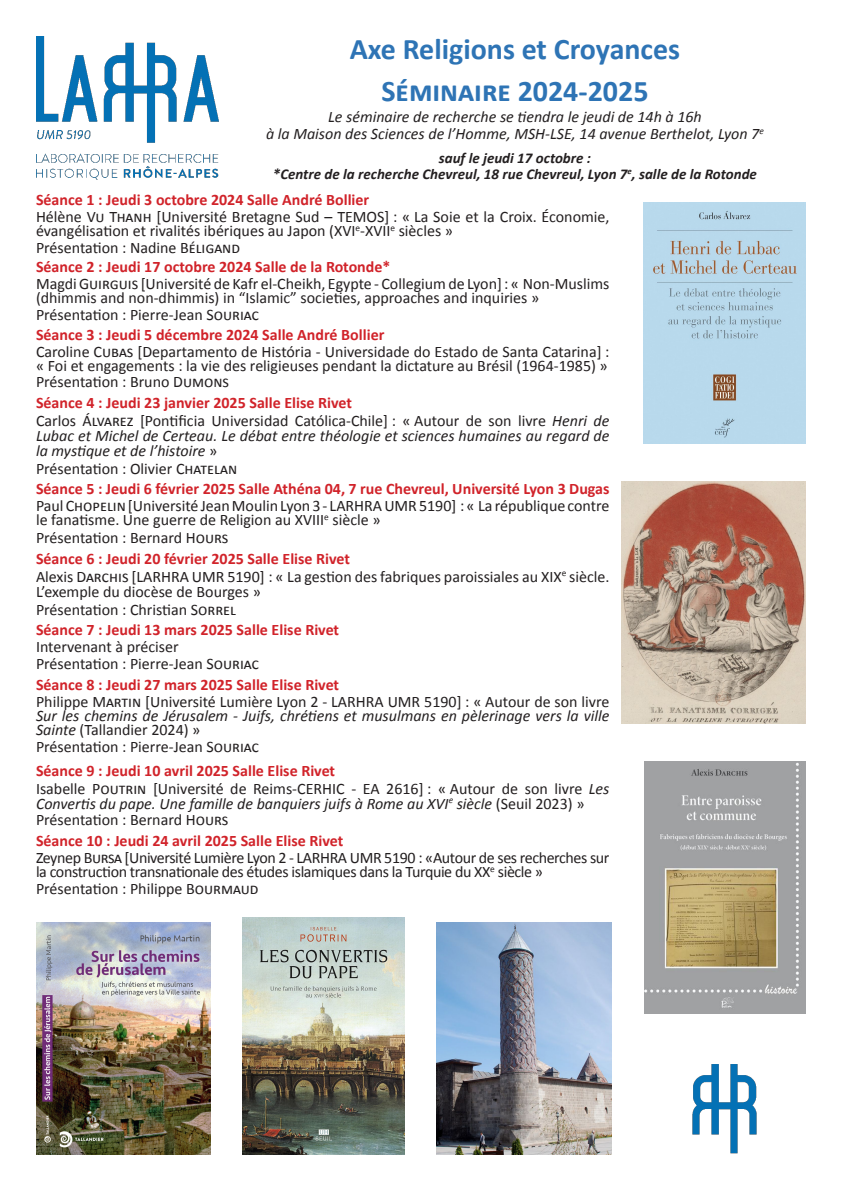
<style>
.page{position:relative;width:842px;height:1191px;background:#fff}
.page>*{position:absolute;margin:0;border:0;box-sizing:border-box;transform-origin:0 0}
.No_Spacing{font:700 30px "Calibri";color:#2e74b5}
.No_Spacing-2{font:16px/14px "Calibri";color:#231f20}
.No_Spacing-3{font:700 16px "Calibri";color:#d1232a}
.No_Spacing-4{font:italic 16px/15px "Calibri";color:#231f20;text-align:justify}
.No_Spacing-5{font:16px/14px "Calibri";letter-spacing:-.025em;color:#231f20}
.No_Spacing-6{font:italic 700 15px/16px "Calibri";color:#231f20;text-align:center}
.s1{font-style:normal}
.s2{font-style:italic}
</style>
<div class="page">
<img style="left:36px;top:36px;width:182px;height:144px">
<img style="left:643px;top:202px;width:162px;height:241px">
<img style="left:243px;top:917px;width:161px;height:238px">
<img style="left:36px;top:922px;width:174px;height:233px">
<img style="left:621px;top:481px;width:185px;height:243px">
<img style="left:644px;top:762px;width:162px;height:252px">
<img style="left:692px;top:1064px;width:65px;height:90px">
<img style="left:437px;top:922px;width:174px;height:233px">
<p class="No_Spacing" style="left:350px;top:29px;width:332px">Axe Religions et Croyances</p>
<p class="No_Spacing" style="left:381px;top:71px;width:269px">Séminaire 2024-2025</p>
<p class="No_Spacing-4" style="left:266px;top:107px;width:499px;line-height:17px;text-align:center">Le séminaire de recherche se tiendra le jeudi de 14h à 16h<br>à la Maison des Sciences de l’Homme, MSH-LSE, 14 avenue Berthelot, Lyon 7<sup>e</sup></p>
<p class="No_Spacing-6" style="left:273px;top:150px;width:486px">sauf le jeudi 17 octobre :<br>*Centre de la recherche Chevreul, 18 rue Chevreul, Lyon 7<sup>e</sup>, salle de la Rotonde</p>
<p class="No_Spacing-3" style="left:36px;top:189px;width:335px">Séance 1 : Jeudi 3 octobre 2024 Salle André Bollier</p>
<p class="No_Spacing-2" style="left:36px;top:210px;width:575px">Hélène Vu Thanh [Université Bretagne Sud – TEMOS] : « La Soie et la Croix. Économie, évangélisation et rivalités ibériques au Japon (XVI<sup>e</sup>-XVII<sup>e</sup> siècles »</p>
<p class="No_Spacing-2" style="left:36px;top:240px;width:206px">Présentation : Nadine Béligand</p>
<p class="No_Spacing-3" style="left:36px;top:257px;width:356px">Séance 2 : Jeudi 17 octobre 2024 Salle de la Rotonde*</p>
<p class="No_Spacing-2" style="left:36px;top:277px;width:575px">Magdi Guirguis [Université de Kafr el-Cheikh, Egypte - Collegium de Lyon] : « Non-Muslims (dhimmis and non-dhimmis) in “Islamic” societies, approaches and inquiries »</p>
<p class="No_Spacing-2" style="left:36px;top:308px;width:225px">Présentation : Pierre-Jean Souriac</p>
<p class="No_Spacing-3" style="left:36px;top:324px;width:350px">Séance 3 : Jeudi 5 décembre 2024 Salle André Bollier</p>
<p class="No_Spacing-2" style="left:36px;top:344px;width:575px">Caroline Cubas [Departamento de História - Universidade do Estado de Santa Catarina] : « Foi et engagements : la vie des religieuses pendant la dictature au Brésil (1964-1985) »</p>
<p class="No_Spacing-2" style="left:36px;top:375px;width:195px">Présentation : Bruno Dumons</p>
<p class="No_Spacing-3" style="left:36px;top:392px;width:317px">Séance 4 : Jeudi 23 janvier 2025 Salle Elise Rivet</p>
<p class="No_Spacing-4" style="left:36px;top:412px;width:575px"><span class="s1">Carlos Álvarez [Pontificia Universidad Católica-Chile] : « Autour de son livre</span> Henri de Lubac et Michel de Certeau. Le débat entre théologie et sciences humaines au regard de la mystique et de l’histoire <span class="s1">»</span></p>
<p class="No_Spacing-2" style="left:36px;top:461px;width:203px">Présentation : Olivier Chatelan</p>
<p class="No_Spacing-3" style="left:36px;top:479px;width:575px">Séance 5 : Jeudi 6 février 2025 Salle Athéna 04, 7 rue Chevreul, Université Lyon 3 Dugas</p>
<p class="No_Spacing-2" style="left:36px;top:499px;width:575px">Paul Chopelin [Université Jean Moulin Lyon 3 - LARHRA UMR 5190] : « La république contre le fanatisme. Une guerre de Religion au XVIII<sup>e</sup> siècle »</p>
<p class="No_Spacing-2" style="left:36px;top:531px;width:194px">Présentation : Bernard Hours</p>
<p class="No_Spacing-3" style="left:36px;top:548px;width:316px">Séance 6 : Jeudi 20 février 2025 Salle Elise Rivet</p>
<p class="No_Spacing-2" style="left:36px;top:569px;width:575px;line-height:15px">Alexis Darchis [LARHRA UMR 5190] : « La gestion des fabriques paroissiales au XIX<sup>e</sup> siècle.<br>L’exemple du diocèse de Bourges »</p>
<p class="No_Spacing-2" style="left:36px;top:602px;width:202px">Présentation : Christian Sorrel</p>
<p class="No_Spacing-3" style="left:36px;top:619px;width:305px">Séance 7 : Jeudi 13 mars 2025 Salle Elise Rivet</p>
<p class="No_Spacing-2" style="left:36px;top:640px;width:144px">Intervenant à préciser</p>
<p class="No_Spacing-2" style="left:36px;top:656px;width:225px">Présentation : Pierre-Jean Souriac</p>
<p class="No_Spacing-3" style="left:36px;top:674px;width:305px">Séance 8 : Jeudi 27 mars 2025 Salle Elise Rivet</p>
<p class="No_Spacing-2" style="left:36px;top:695px;width:575px;text-align:justify">Philippe Martin [Université Lumière Lyon 2 - LARHRA UMR 5190] : « Autour de son livre <span class="s2">Sur les chemins de Jérusalem - Juifs, chrétiens et musulmans en pèlerinage vers la ville Sainte</span> (Tallandier 2024) »</p>
<p class="No_Spacing-2" style="left:36px;top:740px;width:225px">Présentation : Pierre-Jean Souriac</p>
<p class="No_Spacing-3" style="left:36px;top:760px;width:301px">Séance 9 : Jeudi 10 avril 2025 Salle Elise Rivet</p>
<p class="No_Spacing-2" style="left:36px;top:781px;width:575px;line-height:15px">Isabelle Poutrin [Université de Reims-CERHIC - EA 2616] : « Autour de son livre <span class="s2">Les<br>Convertis du pape. Une famille de banquiers juifs à Rome au XVI</span><sup>e</sup> <span class="s2">siècle</span> (Seuil 2023) »</p>
<p class="No_Spacing-2" style="left:36px;top:813px;width:194px">Présentation : Bernard Hours</p>
<p class="No_Spacing-3" style="left:36px;top:830px;width:309px">Séance 10 : Jeudi 24 avril 2025 Salle Elise Rivet</p>
<p class="No_Spacing-5" style="left:36px;top:850px;width:575px">Zeynep Bursa [Université Lumière Lyon 2 - LARHRA UMR 5190 : «Autour de ses recherches sur la construction transnationale des études islamiques dans la Turquie du XX<sup>e</sup> siècle »</p>
<p class="No_Spacing-2" style="left:36px;top:881px;width:224px">Présentation : Philippe Bourmaud</p>
</div>
